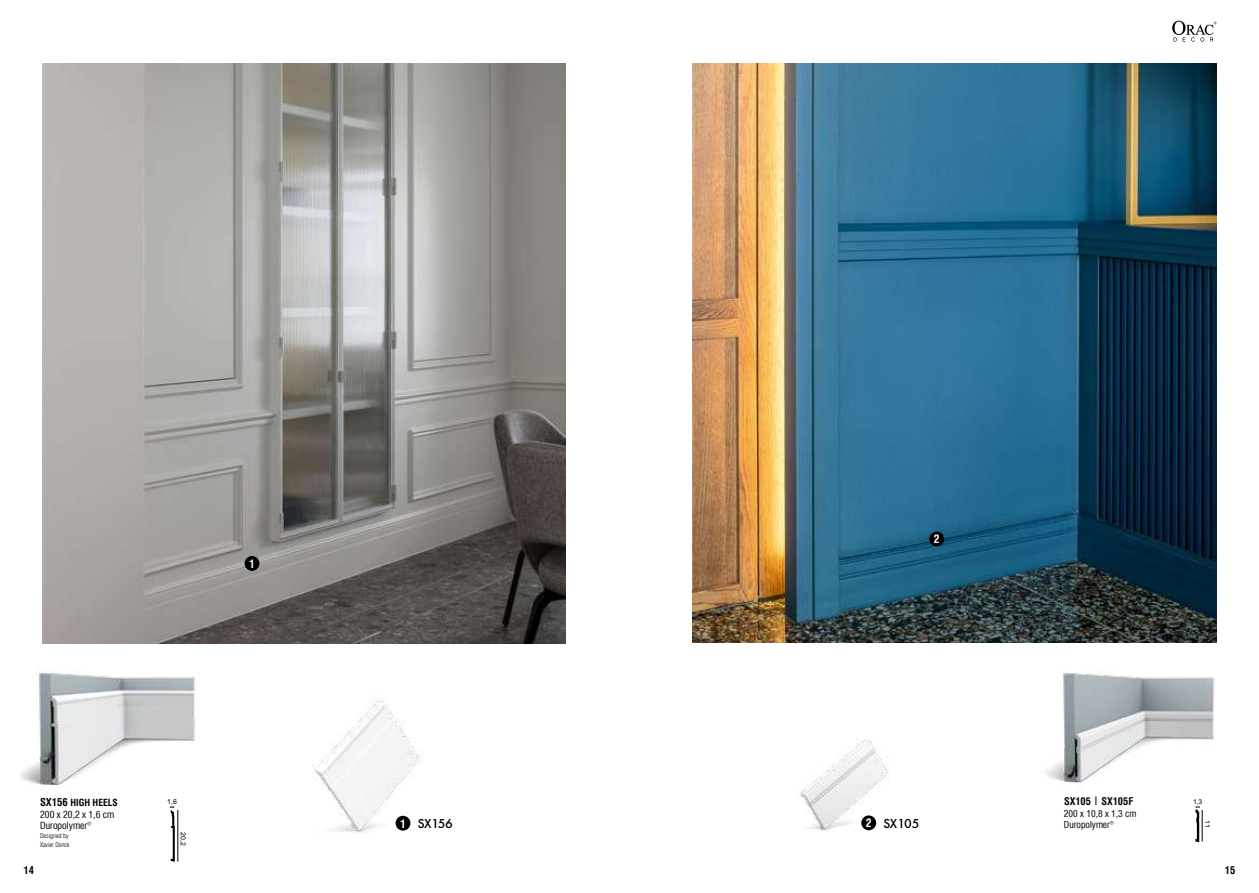
<style>
.page{position:relative;width:1259px;height:893px;background:#fff}
.page>*{position:absolute;margin:0;border:0;box-sizing:border-box;transform-origin:0 0}
.t1{font:500 13.5px "Futura PT";letter-spacing:-.025em;color:#000}
.t2{font:700 condensed 11.55px "Swiss 721 TL";color:#fff}
.t3{font:700 condensed 10.5px "Swiss 721 TL";color:#000}
.t4{font:700 condensed 10.35px "Swiss 721 TL";color:#000}
.t5{font:condensed 9.6px/12.6px "Swiss 721 TL";color:#000}
.t6{font:condensed 9.3px/10.5px "Swiss 721 TL";color:#000}
.t7{font:6.9px "Arial";color:#000}
.t8{font:6.75px "Arial";color:#000}
.t9{font:300 condensed 6.45px/9px "Swiss 721 TL";color:#000}
.s1{font-weight:700;font-size:10.65px}
.s2{font-weight:700}
.s3{font-family:"Swiss 721 TL";font-weight:700;font-stretch:condensed;font-size:11.55px;color:#fff}
</style>
<div class="page">
<svg style="left:1172px;top:21px;width:44px;height:21px"></svg>
<img style="left:693px;top:64px;width:523px;height:578px">
<img style="left:43px;top:64px;width:523px;height:580px">
<img style="left:312px;top:696px;width:111px;height:137px">
<img style="left:796px;top:738px;width:94px;height:93px">
<div style="left:395px;top:816px;width:15px;height:15px;background:#000;border-radius:50%"></div>
<div style="left:861px;top:815px;width:15px;height:15px;background:#000;border-radius:50%"></div>
<div style="left:244px;top:556px;width:15px;height:15px;background:#000;border-radius:50%"></div>
<div style="left:929px;top:531px;width:15px;height:15px;background:#000;border-radius:50%"></div>
<img style="left:20px;top:643px;width:183px;height:143px">
<hr style="left:178px;top:811px;width:1px;height:50px;background:#000">
<svg style="left:170px;top:807px;width:8px;height:54px"></svg>
<img style="left:1046px;top:673px;width:169px;height:112px">
<hr style="left:1202px;top:810px;width:1px;height:31px;background:#000">
<svg style="left:1195px;top:806px;width:7px;height:36px"></svg>
<p class="t2" style="left:249px;top:556px;width:7px">1</p>
<p class="t5" style="left:40px;top:796px;width:79px"><span class="s1">SX156</span> <span class="s2">HIGH HEELS<br></span>200 x 20,2 x 1,6 cm</p>
<p class="t5" style="left:40px;top:819px;width:53px">Duropolymer®</p>
<p class="t9" style="left:40px;top:831px;width:31px">Designed by<br>Xavier Donck</p>
<p class="t7" style="left:167px;top:797px;width:11px">1,6</p>
<p class="t7" style="left:188px;top:832px;width:15px;rotate:90deg">20,2</p>
<p class="t2" style="left:934px;top:532px;width:7px">2</p>
<h1 class="t1" style="left:400px;top:816px;width:54px"><span class="s3">1</span> SX156</h1>
<h1 class="t1" style="left:866px;top:815px;width:55px"><span class="s3">2</span> SX105</h1>
<p class="t4" style="left:1064px;top:795px;width:71px">SX105 | SX105F</p>
<p class="t6" style="left:1064px;top:808px;width:74px">200 x 10,8 x 1,3 cm<br>Duropolymer®</p>
<p class="t8" style="left:1193px;top:797px;width:11px">1,3</p>
<p class="t8" style="left:1212px;top:820px;width:9px;rotate:90deg">11</p>
<p class="t3" style="left:24px;top:864px;width:12px">14</p>
<p class="t3" style="left:1225px;top:864px;width:12px">15</p>
</div>
